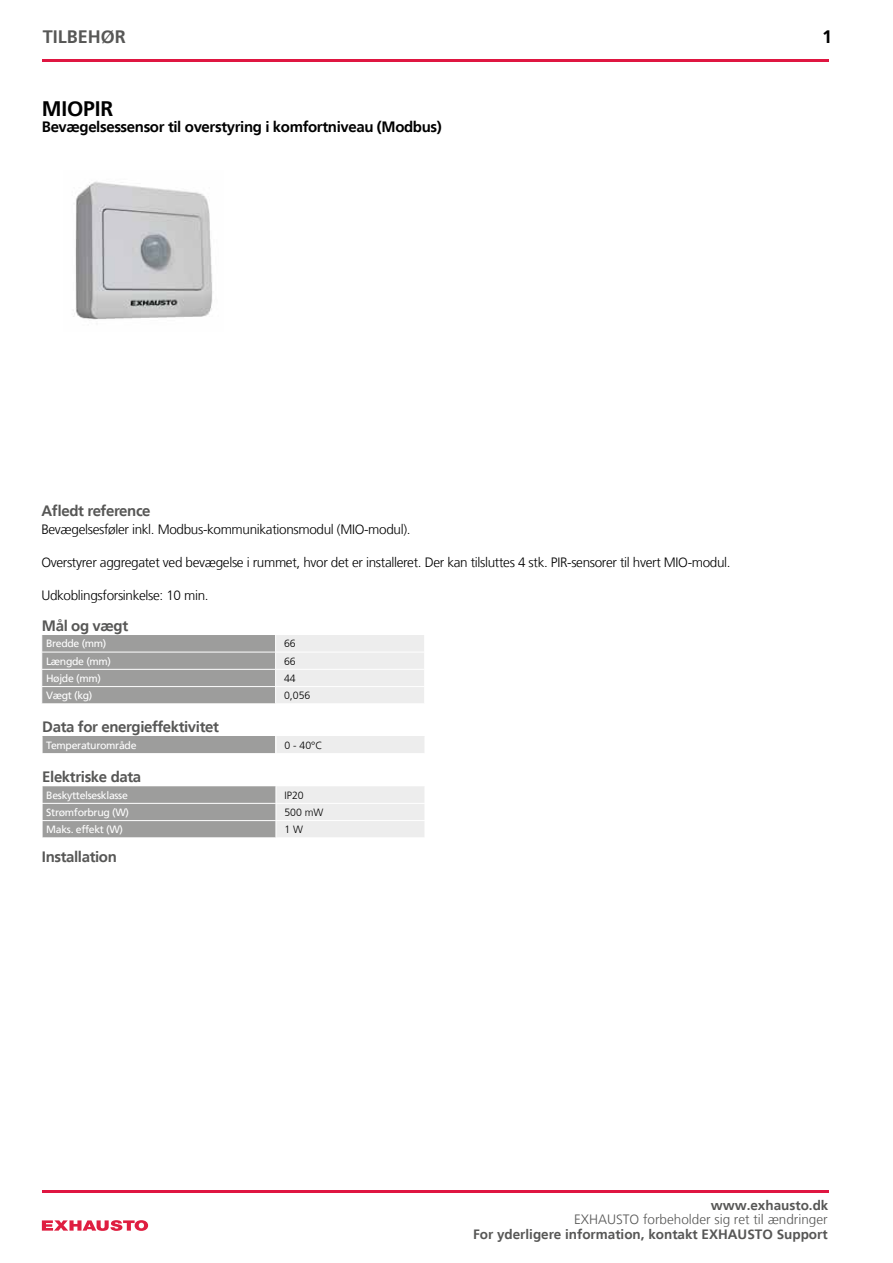
<style>
.page{position:relative;width:893px;height:1263px;background:#fff}
.page>*{position:absolute;margin:0;border:0;box-sizing:border-box;transform-origin:0 0}
.t1{font:700 21px "Frutiger LT";letter-spacing:-.01em;color:#000}
.t2{font:700 18px "Frutiger LT";color:#575756}
.t3{font:700 18px "Frutiger LT";color:#000}
.t4{font:700 15px "Frutiger LT";letter-spacing:-.025em;color:#575756}
.t5{font:700 15px "Frutiger LT";letter-spacing:-.025em;color:#000}
.t6{font:300 13.5px "Frutiger LT";letter-spacing:-.025em;color:#000}
.t7{font:700 13.5px "Frutiger LT";color:#575756}
.t8{font:300 13.5px "Frutiger LT";color:#575756}
.t9{font:10.5px "Frutiger LT";letter-spacing:-.03em;color:#fff}
.t10{font:300 10.5px "Frutiger LT";color:#000}
</style>
<div class="page">
<svg style="left:42px;top:1220px;width:106px;height:11px"></svg>
<hr style="left:42px;top:60px;width:786px;height:2px;background:#df1641">
<img style="left:73px;top:181px;width:140px;height:139px">
<svg style="left:41px;top:635px;width:383px;height:69px;background:#bfbfbf"></svg>
<hr style="left:276px;top:703px;width:149px;height:1px;background:#fff">
<hr style="left:42px;top:1190px;width:786px;height:2px;background:#df1641">
<div style="left:42px;top:736px;width:234px;height:17px;background:#9d9d9c"></div>
<div style="left:276px;top:736px;width:149px;height:17px;background:#ededed"></div>
<svg style="left:42px;top:736px;width:1px;height:17px"></svg>
<svg style="left:42px;top:786px;width:382px;height:52px;background:#bfbfbf"></svg>
<hr style="left:276px;top:837px;width:149px;height:1px;background:#fff">
<h2 class="t2" style="left:43px;top:27px;width:85px">TILBEHØR</h2>
<h2 class="t3" style="left:822px;top:27px;width:12px">1</h2>
<h1 class="t1" style="left:42px;top:96px;width:73px">MIOPIR</h1>
<p class="t5" style="left:42px;top:118px;width:401px">Bevægelsessensor til overstyring i komfortniveau (Modbus)</p>
<p class="t4" style="left:41px;top:502px;width:111px">Afledt reference</p>
<p class="t6" style="left:41px;top:522px;width:371px">Bevægelsesføler inkl. Modbus-kommunikationsmodul (MIO-modul).</p>
<p class="t6" style="left:41px;top:555px;width:691px">Overstyrer aggregatet ved bevægelse i rummet, hvor det er installeret. Der kan tilsluttes 4 stk. PIR-sensorer til hvert MIO-modul.</p>
<p class="t6" style="left:41px;top:588px;width:169px">Udkoblingsforsinkelse: 10 min.</p>
<p class="t4" style="left:42px;top:617px;width:88px">Mål og vægt</p>
<p class="t9" style="left:46px;top:637px;width:62px">Bredde (mm)</p>
<p class="t10" style="left:284px;top:638px;width:13px">66</p>
<p class="t9" style="left:46px;top:655px;width:67px">Længde (mm)</p>
<p class="t10" style="left:284px;top:655px;width:13px">66</p>
<p class="t9" style="left:46px;top:672px;width:56px">Højde (mm)</p>
<p class="t10" style="left:284px;top:672px;width:13px">44</p>
<p class="t9" style="left:46px;top:689px;width:48px">Vægt (kg)</p>
<p class="t10" style="left:284px;top:689px;width:28px">0,056</p>
<p class="t4" style="left:42px;top:718px;width:178px">Data for energieffektivitet</p>
<p class="t9" style="left:46px;top:739px;width:92px">Temperaturområde</p>
<p class="t10" style="left:284px;top:739px;width:40px">0 - 40°C</p>
<p class="t4" style="left:42px;top:768px;width:100px">Elektriske data</p>
<p class="t9" style="left:46px;top:789px;width:83px">Beskyttelsesklasse</p>
<p class="t10" style="left:284px;top:789px;width:21px">IP20</p>
<p class="t9" style="left:46px;top:806px;width:84px">Strømforbrug (W)</p>
<p class="t10" style="left:284px;top:806px;width:41px">500 mW</p>
<p class="t9" style="left:46px;top:823px;width:78px">Maks. effekt (W)</p>
<p class="t10" style="left:284px;top:824px;width:20px">1 W</p>
<p class="t4" style="left:42px;top:848px;width:77px">Installation</p>
<p class="t7" style="left:711px;top:1198px;width:119px">www.exhausto.dk</p>
<p class="t8" style="left:574px;top:1212px;width:255px">EXHAUSTO forbeholder sig ret til ændringer</p>
<p class="t7" style="left:473px;top:1226px;width:356px">For yderligere information, kontakt EXHAUSTO Support</p>
</div>
